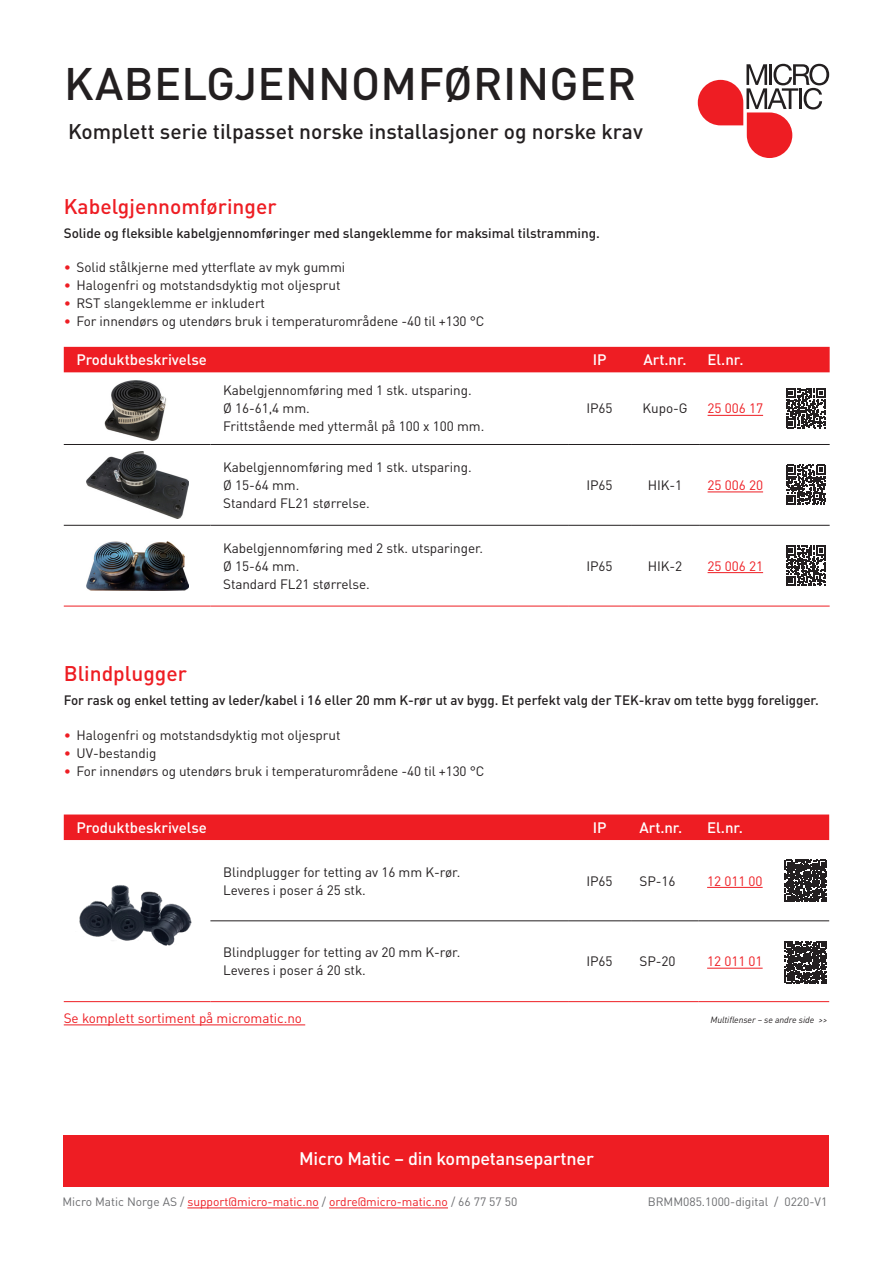
<style>
.page{position:relative;width:893px;height:1263px;background:#fff}
.page>*{position:absolute;margin:0;border:0;box-sizing:border-box;transform-origin:0 0}
.Overskrift{font:500 45px "DINOT";letter-spacing:.01em;color:#231f20}
.Hovedingress{font:500 21px "DINOT";color:#231f20}
.Brødtekst_overskrift{font:500 21px "DINOT";color:#ee1d23}
.IMF_brødtekst{font:500 18px "DINOT";letter-spacing:-.01em;color:#fff}
.Brødtekst{font:500 15px "DINOT";letter-spacing:-.005em;color:#fff}
.Brødtekst-2{font:13.5px/18px "DINOT";letter-spacing:-.005em;color:#231f20}
.Brødtekst-3{font:500 13.5px "DINOT";letter-spacing:-.005em;color:#231f20}
.Brødtekst-4{font:13.5px "DINOT";letter-spacing:-.005em;color:#ee1d23}
.t1{font:12px "DINOT";color:#ee1d23}
.t2{font:12px "DINOT";color:#6c6d70}
.Brødtekst-5{font:italic 9px "DINOT";letter-spacing:-.005em;color:#231f20}
.s1{font-weight:300;color:#ee1d23}
.s2{color:#6c6d70}
</style>
<div class="page">
<div style="left:64px;top:1135px;width:765px;height:51px;background:#ee1d23"></div>
<hr style="left:187px;top:1207px;width:132px;height:1px;background:#ee1d23">
<hr style="left:329px;top:1207px;width:119px;height:1px;background:#ee1d23">
<hr style="left:64px;top:1024px;width:241px;height:1px;background:#ee1d23">
<div style="left:64px;top:347px;width:766px;height:25px;background:#ee1d23"></div>
<hr style="left:64px;top:444px;width:146px;height:1px;background:#231f20">
<hr style="left:210px;top:444px;width:358px;height:1px;background:#231f20">
<hr style="left:568px;top:444px;width:63px;height:1px;background:#231f20">
<hr style="left:631px;top:444px;width:68px;height:1px;background:#231f20">
<hr style="left:699px;top:444px;width:131px;height:1px;background:#231f20">
<hr style="left:64px;top:606px;width:146px;height:1px;background:#ee1d23">
<hr style="left:210px;top:606px;width:358px;height:1px;background:#ee1d23">
<hr style="left:568px;top:606px;width:63px;height:1px;background:#ee1d23">
<hr style="left:631px;top:606px;width:68px;height:1px;background:#ee1d23">
<hr style="left:699px;top:606px;width:131px;height:1px;background:#ee1d23">
<hr style="left:64px;top:525px;width:146px;height:1px;background:#231f20">
<hr style="left:210px;top:525px;width:358px;height:1px;background:#231f20">
<hr style="left:568px;top:525px;width:63px;height:1px;background:#231f20">
<hr style="left:631px;top:525px;width:68px;height:1px;background:#231f20">
<hr style="left:699px;top:525px;width:131px;height:1px;background:#231f20">
<img style="left:104px;top:380px;width:63px;height:61px">
<hr style="left:708px;top:415px;width:55px;height:1px;background:#ee1d23">
<img style="left:86px;top:451px;width:102px;height:67px">
<hr style="left:708px;top:492px;width:55px;height:1px;background:#ee1d23">
<img style="left:86px;top:541px;width:102px;height:49px">
<hr style="left:708px;top:572px;width:55px;height:1px;background:#ee1d23">
<div style="left:64px;top:814px;width:765px;height:26px;background:#ee1d23"></div>
<hr style="left:64px;top:1001px;width:146px;height:1px;background:#ee1d23">
<hr style="left:210px;top:1001px;width:358px;height:1px;background:#ee1d23">
<hr style="left:568px;top:1001px;width:63px;height:1px;background:#ee1d23">
<hr style="left:631px;top:1001px;width:68px;height:1px;background:#ee1d23">
<hr style="left:699px;top:1001px;width:130px;height:1px;background:#ee1d23">
<hr style="left:210px;top:920px;width:358px;height:1px;background:#231f20">
<hr style="left:568px;top:920px;width:63px;height:1px;background:#231f20">
<hr style="left:631px;top:920px;width:68px;height:1px;background:#231f20">
<hr style="left:699px;top:920px;width:130px;height:1px;background:#231f20">
<img style="left:79px;top:885px;width:113px;height:61px">
<hr style="left:707px;top:887px;width:56px;height:1px;background:#ee1d23">
<hr style="left:707px;top:968px;width:56px;height:1px;background:#ee1d23">
<svg style="left:785px;top:860px;width:42px;height:41px"></svg>
<svg style="left:785px;top:941px;width:42px;height:42px"></svg>
<svg style="left:786px;top:546px;width:40px;height:40px"></svg>
<svg style="left:786px;top:465px;width:40px;height:40px"></svg>
<svg style="left:786px;top:388px;width:40px;height:40px"></svg>
<svg style="left:698px;top:64px;width:131px;height:94px"></svg>
<p class="Overskrift" style="left:64px;top:55px;width:574px">KABELGJENNOMFØRINGER</p>
<p class="Hovedingress" style="left:68px;top:118px;width:576px">Komplett serie tilpasset norske installasjoner og norske krav</p>
<p class="Brødtekst_overskrift" style="left:64px;top:193px;width:214px">Kabelgjennomføringer</p>
<p class="Brødtekst-3" style="left:64px;top:224px;width:537px">Solide og fleksible kabelgjennomføringer med slangeklemme for maksimal tilstramming.</p>
<p class="Brødtekst-2" style="left:64px;top:258px;width:283px"><span class="s1">•</span> Solid stålkjerne med ytterflate av myk gummi</p>
<p class="Brødtekst-2" style="left:64px;top:276px;width:278px"><span class="s1">•</span> Halogenfri og motstandsdyktig mot oljesprut</p>
<p class="Brødtekst-2" style="left:64px;top:294px;width:203px"><span class="s1">•</span> RST slangeklemme er inkludert</p>
<p class="Brødtekst-2" style="left:64px;top:312px;width:422px"><span class="s1">•</span> For innendørs og utendørs bruk i temperaturområdene -40 til +130 °C</p>
<p class="Brødtekst" style="left:77px;top:350px;width:132px">Produktbeskrivelse</p>
<p class="Brødtekst" style="left:593px;top:350px;width:15px">IP</p>
<p class="Brødtekst" style="left:644px;top:350px;width:44px">Art.nr.</p>
<p class="Brødtekst" style="left:708px;top:350px;width:37px">El.nr.</p>
<p class="Brødtekst-2" style="left:223px;top:381px;width:250px">Kabelgjennomføring med 1 stk. utsparing.</p>
<p class="Brødtekst-2" style="left:223px;top:399px;width:88px">Ø 16-61,4 mm.</p>
<p class="Brødtekst-2" style="left:223px;top:417px;width:263px">Frittstående med yttermål på 100 x 100 mm.</p>
<p class="Brødtekst-2" style="left:586px;top:399px;width:28px">IP65</p>
<p class="Brødtekst-2" style="left:642px;top:399px;width:47px">Kupo-G</p>
<p class="Brødtekst-4" style="left:708px;top:400px;width:57px">25 006 17</p>
<p class="Brødtekst-2" style="left:223px;top:458px;width:250px">Kabelgjennomføring med 1 stk. utsparing.<br>Ø 15-64 mm.</p>
<p class="Brødtekst-2" style="left:223px;top:494px;width:148px">Standard FL21 størrelse.</p>
<p class="Brødtekst-2" style="left:223px;top:539px;width:262px">Kabelgjennomføring med 2 stk. utsparinger.<br>Ø 15-64 mm.</p>
<p class="Brødtekst-2" style="left:223px;top:575px;width:148px">Standard FL21 størrelse.</p>
<p class="Brødtekst-2" style="left:586px;top:476px;width:28px">IP65</p>
<p class="Brødtekst-2" style="left:648px;top:476px;width:36px">HIK-1</p>
<p class="Brødtekst-4" style="left:708px;top:477px;width:57px">25 006 20</p>
<p class="Brødtekst-2" style="left:586px;top:557px;width:28px">IP65</p>
<p class="Brødtekst-2" style="left:648px;top:557px;width:36px">HIK-2</p>
<p class="Brødtekst-4" style="left:708px;top:557px;width:57px">25 006 21</p>
<p class="Brødtekst_overskrift" style="left:64px;top:660px;width:125px">Blindplugger</p>
<p class="Brødtekst-3" style="left:64px;top:692px;width:757px">For rask og enkel tetting av leder/kabel i 16 eller 20 mm K-rør ut av bygg. Et perfekt valg der TEK-krav om tette bygg foreligger.</p>
<p class="Brødtekst-2" style="left:64px;top:726px;width:278px"><span class="s1">•</span> Halogenfri og motstandsdyktig mot oljesprut</p>
<p class="Brødtekst-2" style="left:64px;top:744px;width:94px"><span class="s1">•</span> UV-bestandig</p>
<p class="Brødtekst-2" style="left:64px;top:762px;width:422px"><span class="s1">•</span> For innendørs og utendørs bruk i temperaturområdene -40 til +130 °C</p>
<p class="Brødtekst" style="left:77px;top:818px;width:132px">Produktbeskrivelse</p>
<p class="Brødtekst" style="left:593px;top:818px;width:15px">IP</p>
<p class="Brødtekst" style="left:639px;top:818px;width:44px">Art.nr.</p>
<p class="Brødtekst" style="left:707px;top:818px;width:37px">El.nr.</p>
<p class="Brødtekst-2" style="left:223px;top:862px;width:239px">Blindplugger for tetting av 16 mm K-rør.</p>
<p class="Brødtekst-2" style="left:223px;top:880px;width:144px">Leveres i poser á 25 stk.</p>
<p class="Brødtekst-2" style="left:586px;top:871px;width:28px">IP65</p>
<p class="Brødtekst-2" style="left:639px;top:871px;width:38px">SP-16</p>
<p class="Brødtekst-4" style="left:707px;top:872px;width:57px">12 011 00</p>
<p class="Brødtekst-2" style="left:223px;top:943px;width:239px">Blindplugger for tetting av 20 mm K-rør.</p>
<p class="Brødtekst-2" style="left:223px;top:961px;width:144px">Leveres i poser á 20 stk.</p>
<p class="Brødtekst-2" style="left:586px;top:952px;width:28px">IP65</p>
<p class="Brødtekst-2" style="left:639px;top:952px;width:38px">SP-20</p>
<p class="Brødtekst-4" style="left:707px;top:953px;width:57px">12 011 01</p>
<p class="Brødtekst-4" style="left:64px;top:1010px;width:240px">Se komplett sortiment på micromatic.no</p>
<p class="Brødtekst-5" style="left:711px;top:1014px;width:118px">Multiflenser – se andre side &gt;&gt;</p>
<p class="IMF_brødtekst" style="left:299px;top:1147px;width:296px">Micro Matic – din kompetansepartner</p>
<p class="t1" style="left:62px;top:1194px;width:456px"><span class="s2">Micro Matic Norge AS /</span> support@micro-matic.no <span class="s2">/</span> ordre@micro-matic.no <span class="s2">/ 66 77 57 50</span></p>
<p class="t2" style="left:648px;top:1194px;width:181px">BRMM085.1000-digital / 0220-V1</p>
</div>
